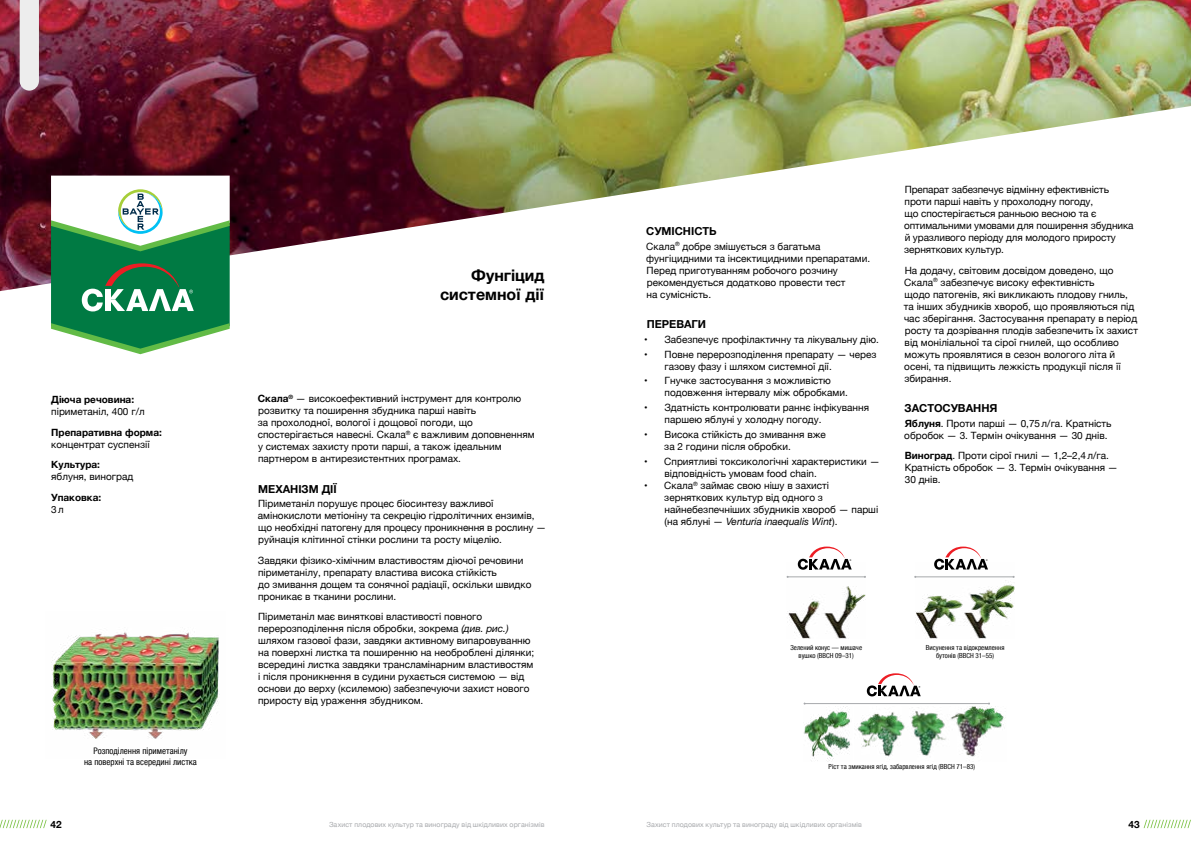
<style>
.page{position:relative;width:1191px;height:842px;background:#fff}
.page>*{position:absolute;margin:0;border:0;box-sizing:border-box;transform-origin:0 0}
.t1{font:700 16px/19.2px "Helvetica Neue";color:#000;text-align:right}
.t2{font:700 11px "Helvetica Neue";color:#000}
.t3{font:10px/12px "Helvetica Neue";color:#000}
.t4{font:700 10px "Helvetica Neue";color:#000}
.t5{font:condensed 9px/10.8px "Helvetica Neue LTCYR";color:#000;text-align:center}
.t6{font:condensed 7px/8.4px "Helvetica Neue LTCYR";color:#000;text-align:center}
.t7{font:7px "Helvetica Neue";letter-spacing:.01em;color:#a7a9ac}
.s1{font-weight:700}
.s2{font-style:italic}
</style>
<div class="page">
<svg style="left:0;top:820px;width:47px;height:8px"></svg>
<svg style="left:1143px;top:820px;width:48px;height:8px"></svg>
<img style="left:0;top:0;width:1191px;height:291px">
<svg style="left:51px;top:176px;width:179px;height:178px"></svg>
<img style="left:804px;top:707px;width:46px;height:54px">
<img style="left:857px;top:707px;width:147px;height:50px">
<svg style="left:867px;top:673px;width:53px;height:23px"></svg>
<img style="left:787px;top:563px;width:79px;height:76px">
<svg style="left:798px;top:547px;width:53px;height:23px"></svg>
<hr style="left:787px;top:577px;width:78px;height:1px;background:#a7a9ac">
<hr style="left:804px;top:703px;width:185px;height:1px;background:#a7a9ac">
<img style="left:916px;top:576px;width:98px;height:63px">
<svg style="left:934px;top:547px;width:54px;height:23px"></svg>
<hr style="left:915px;top:577px;width:98px;height:1px;background:#a7a9ac">
<img style="left:51px;top:632px;width:168px;height:107px">
<div style="left:20px;top:0;width:19px;height:91px;background:#ededed"></div>
<p class="t4" style="left:51px;top:392px;width:84px">Діюча речовина:</p>
<p class="t3" style="left:51px;top:406px;width:95px">піриметаніл, 400 г / л</p>
<p class="t4" style="left:51px;top:424px;width:112px">Препаративна форма:</p>
<p class="t3" style="left:51px;top:439px;width:100px">концентрат суспензії</p>
<p class="t4" style="left:51px;top:457px;width:50px">Культура:</p>
<p class="t3" style="left:51px;top:471px;width:84px">яблуня, виноград</p>
<p class="t4" style="left:51px;top:489px;width:51px">Упаковка:</p>
<p class="t3" style="left:51px;top:504px;width:14px">3л</p>
<p class="t5" style="left:84px;top:746px;width:114px">Розподілення піриметанілу<br>на поверхні та всередині листка</p>
<h1 class="t1" style="left:440px;top:266px;width:106px">Фунгіцид системної дії</h1>
<p class="t3" style="left:258px;top:393px;width:278px"><span class="s1">Скала</span><sup>®</sup> — високоефективний інструмент для контролю розвитку та поширення збудника парші навіть<br>за прохолодної, вологої і дощової погоди, що спостерігається навесні. Скала<sup>®</sup> є важливим доповненням у системах захисту проти парші, а також ідеальним партнером в антирезистентних програмах.</p>
<p class="t2" style="left:258px;top:480px;width:80px">МЕХАНІЗМ ДІЇ</p>
<p class="t3" style="left:258px;top:498px;width:290px">Піриметаніл порушує процес біосинтезу важливої амінокислоти метіоніну та секрецію гідролітичних ензимів, що необхідні патогену для процесу проникнення в рослину — руйнація клітинної стінки рослини та росту міцелію.</p>
<p class="t3" style="left:258px;top:555px;width:275px">Завдяки фізико-хімічним властивостям діючої речовини піриметанілу, препарату властива висока стійкість<br>до змивання дощем та сонячної радіації, оскільки швидко проникає в тканини рослини.</p>
<p class="t3" style="left:258px;top:611px;width:278px">Піриметаніл має виняткові властивості повного перерозподілення після обробки, зокрема <span class="s2">(див. рис.) </span>шляхом газової фази, завдяки активному випаровуванню на поверхні листка та поширенню на необроблені ділянки; всередині листка завдяки трансламінарним властивостям і після проникнення в судини рухається системою — від основи до верху (ксилемою) забезпечуючи захист нового приросту від ураження збудником.</p>
<p class="t2" style="left:646px;top:222px;width:72px">СУМІСНІСТЬ</p>
<p class="t3" style="left:646px;top:241px;width:225px">Скала<sup>®</sup> добре змішується з багатьма фунгіцидними та інсектицидними препаратами.<br>Перед приготуванням робочого розчину рекомендується додатково провести тест<br>на сумісність.</p>
<p class="t2" style="left:646px;top:315px;width:61px">ПЕРЕВАГИ</p>
<p class="t3" style="left:644px;top:334px;width:236px">• Забезпечує профілактичну та лікувальну дію.</p>
<p class="t3" style="left:664px;top:349px;width:213px;text-indent:-20px">• Повне перерозподілення препарату — через газову фазу і шляхом системної дії.</p>
<p class="t3" style="left:664px;top:375px;width:185px;text-indent:-20px">• Гнучке застосування з можливістю подовження інтервалу між обробками.</p>
<p class="t3" style="left:664px;top:402px;width:206px;text-indent:-20px">• Здатність контролювати раннє інфікування паршею яблуні у холодну погоду.</p>
<p class="t3" style="left:664px;top:429px;width:163px;text-indent:-20px">• Висока стійкість до змивання вже за 2 години після обробки.</p>
<p class="t3" style="left:664px;top:456px;width:217px;text-indent:-20px">• Сприятливі токсикологічні характеристики — відповідність умовам food chain.</p>
<p class="t3" style="left:664px;top:480px;width:215px;text-indent:-20px">• Скала<sup>®</sup> займає свою нішу в захисті зерняткових культур від одного з найнебезпечніших збудників хвороб — парші (на яблуні — <span class="s2">Venturia inaequalis Wint</span>).</p>
<p class="t3" style="left:904px;top:184px;width:231px">Препарат забезпечує відмінну ефективність проти парші навіть у прохолодну погоду,<br>що спостерігається ранньою весною та є оптимальними умовами для поширення збудника й уразливого періоду для молодого приросту зерняткових культур.</p>
<p class="t3" style="left:904px;top:265px;width:235px">На додачу, світовим досвідом доведено, що Скала<sup>®</sup> забезпечує високу ефективність<br>щодо патогенів, які викликають плодову гниль, та інших збудників хвороб, що проявляються під час зберігання. Застосування препарату в період росту та дозрівання плодів забезпечить їх захист від моніліальної та сірої гнилей, що особливо можуть проявлятися в сезон вологого літа й осені, та підвищить лежкість продукції після її збирання.</p>
<p class="t2" style="left:904px;top:399px;width:94px">ЗАСТОСУВАННЯ</p>
<p class="t3" style="left:904px;top:418px;width:209px"><span class="s1">Яблуня</span>. Проти парші — 0,75л / га. Кратність обробок — 3. Термін очікування — 30 днів.</p>
<p class="t3" style="left:904px;top:450px;width:215px"><span class="s1">Виноград</span>. Проти сірої гнилі — 1,2–2,4л / га.<br>Кратність обробок — 3. Термін очікування —<br>30 днів.</p>
<p class="t6" style="left:790px;top:643px;width:73px">Зелений конус — мишаче вушко (ВВСН 09–31)</p>
<p class="t6" style="left:926px;top:643px;width:80px">Висунення та відокремлення бутонів (ВВСН 31–55)</p>
<p class="t6" style="left:828px;top:762px;width:148px">Ріст та змикання ягід, забарвлення ягід (ВВСН 71–83)</p>
<p class="t4" style="left:51px;top:817px;width:13px">42</p>
<p class="t4" style="left:1128px;top:817px;width:13px">43</p>
<p class="t7" style="left:329px;top:820px;width:217px">Захист плодових культур та винограду від шкідливих організмів</p>
<p class="t7" style="left:646px;top:820px;width:217px">Захист плодових культур та винограду від шкідливих організмів</p>
</div>
